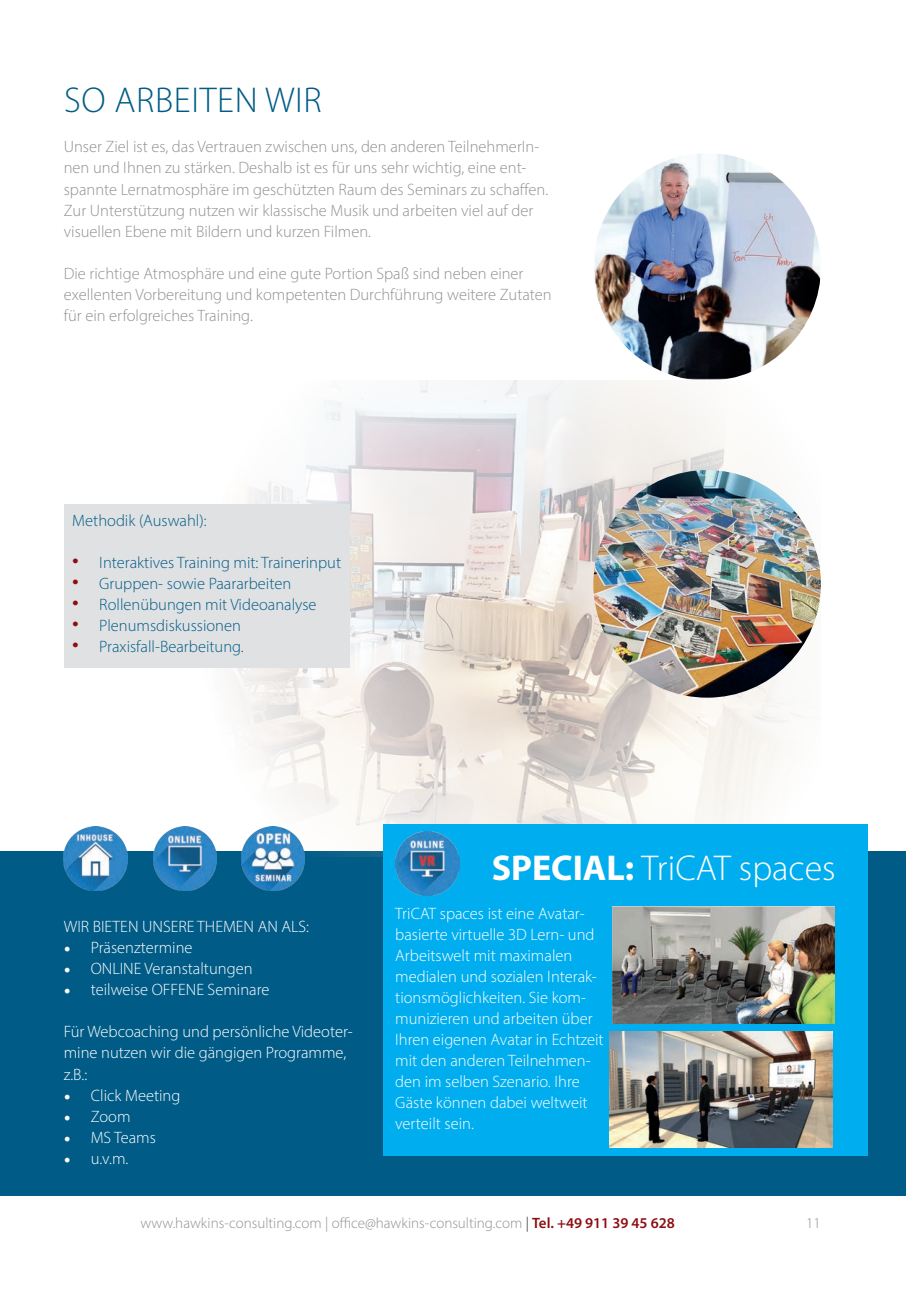
<style>
.page{position:relative;width:906px;height:1289px;background:#fff}
.page>*{position:absolute;margin:0;border:0;box-sizing:border-box;transform-origin:0 0}
.t1{font:300 36px "Myriad Pro";color:#fff}
.t2{font:300 36px "Myriad Pro";letter-spacing:.02em;color:#005c87}
.t3{font:300 16.5px/21px "Myriad Pro";color:#fff}
.t4{font:300 16.5px/21px "Myriad Pro";color:#8f9194}
.t5{font:300 16.5px "Myriad Pro";color:#005c87}
.t6{font:300 15px "Myriad Pro";color:#8f9194}
.s1{font-size:27px;color:#8d0e11}
.s2{font-family:"Minion Pro";font-weight:400;font-size:18px}
.s3{font-weight:700}
.s4{color:#231f20}
.s5{font-weight:600;color:#8d0e11}
</style>
<div class="page">
<div style="left:0;top:850px;width:906px;height:345px;background:#005c87"></div>
<img style="left:64px;top:380px;width:757px;height:476px">
<div style="left:64px;top:505px;width:286px;height:163px;background:#e0e1e3"></div>
<img style="left:64px;top:826px;width:64px;height:64px">
<img style="left:241px;top:826px;width:64px;height:64px">
<img style="left:153px;top:826px;width:64px;height:64px">
<div style="left:383px;top:823px;width:484px;height:332px;background:#00aeef"></div>
<img style="left:395px;top:831px;width:64px;height:64px">
<img style="left:612px;top:906px;width:223px;height:117px">
<img style="left:609px;top:1031px;width:223px;height:116px">
<img style="left:594px;top:153px;width:227px;height:228px">
<img style="left:593px;top:470px;width:228px;height:227px;border-radius:114px">
<p class="t2" style="left:64px;top:78px;width:259px">SO ARBEITEN WIR</p>
<p class="t4" style="left:64px;top:136px;width:486px">Unser Ziel ist es, das Vertrauen zwischen uns, den anderen TeilnehmerIn&shy;nen und Ihnen zu stärken. Deshalb ist es für uns sehr wichtig, eine ent&shy;spannte Lernatmosphäre im geschützten Raum des Seminars zu schaffen.<br>Zur Unterstützung nutzen wir klassische Musik und arbeiten viel auf der visuellen Ebene mit Bildern und kurzen Filmen.</p>
<p class="t4" style="left:64px;top:262px;width:489px">Die richtige Atmosphäre und eine gute Portion Spaß sind neben einer exellenten Vorbereitung und kompetenten Durchführung weitere Zutaten für ein erfolgreiches Training.</p>
<p class="t5" style="left:72px;top:510px;width:136px">Methodik (Auswahl):</p>
<p class="t5" style="left:72px;top:552px;width:270px"><span class="s1">•</span> Interaktives Training mit: Trainerinput</p>
<p class="t5" style="left:72px;top:573px;width:220px"><span class="s1">•</span> Gruppen- sowie Paararbeiten</p>
<p class="t5" style="left:72px;top:594px;width:246px"><span class="s1">•</span> Rollenübungen mit Videoanalyse</p>
<p class="t5" style="left:72px;top:615px;width:170px"><span class="s1">•</span> Plenumsdiskussionen</p>
<p class="t5" style="left:72px;top:636px;width:173px"><span class="s1">•</span> Praxisfall-Bearbeitung.</p>
<p class="t3" style="left:64px;top:916px;width:247px">WIR BIETEN UNSERE THEMEN AN ALS:</p>
<p class="t3" style="left:64px;top:937px;width:130px"><span class="s2">•</span> Präsenztermine</p>
<p class="t3" style="left:64px;top:958px;width:190px"><span class="s2">•</span> ONLINE Veranstaltungen</p>
<p class="t3" style="left:64px;top:979px;width:207px"><span class="s2">•</span> teilweise OFFENE Seminare</p>
<p class="t3" style="left:64px;top:1021px;width:290px">Für Webcoaching und persönliche Videoter&shy;mine nutzen wir die gängigen Programme, z.B.:</p>
<p class="t3" style="left:64px;top:1084px;width:118px"><span class="s2">•</span> Click Meeting</p>
<p class="t3" style="left:64px;top:1105px;width:68px"><span class="s2">•</span> Zoom</p>
<p class="t3" style="left:64px;top:1126px;width:94px"><span class="s2">•</span> MS Teams</p>
<p class="t3" style="left:64px;top:1147px;width:66px"><span class="s2">•</span> u.v.m.</p>
<p class="t1" style="left:491px;top:846px;width:345px"><span class="s3">SPECIAL:</span> TriCAT spaces</p>
<p class="t3" style="left:395px;top:903px;width:210px">TriCAT spaces ist eine Avatar&shy;basierte virtuelle 3D Lern- und<br>Arbeitswelt mit maximalen medialen und sozialen Interak&shy;tionsmöglichkeiten. Sie kom&shy;munizieren und arbeiten über<br>Ihren eigenen Avatar in Echtzeit mit den anderen Teilnehmen&shy;den im selben Szenario. Ihre<br>Gäste können dabei weltweit verteilt sein.</p>
<p class="t6" style="left:140px;top:1213px;width:536px">www.hawkins-consulting.com | office@hawkins-consulting.com <span class="s4">|</span> <span class="s5">Tel. +49 911 39 45 628</span></p>
<p class="t6" style="left:806px;top:1213px;width:16px">11</p>
</div>
